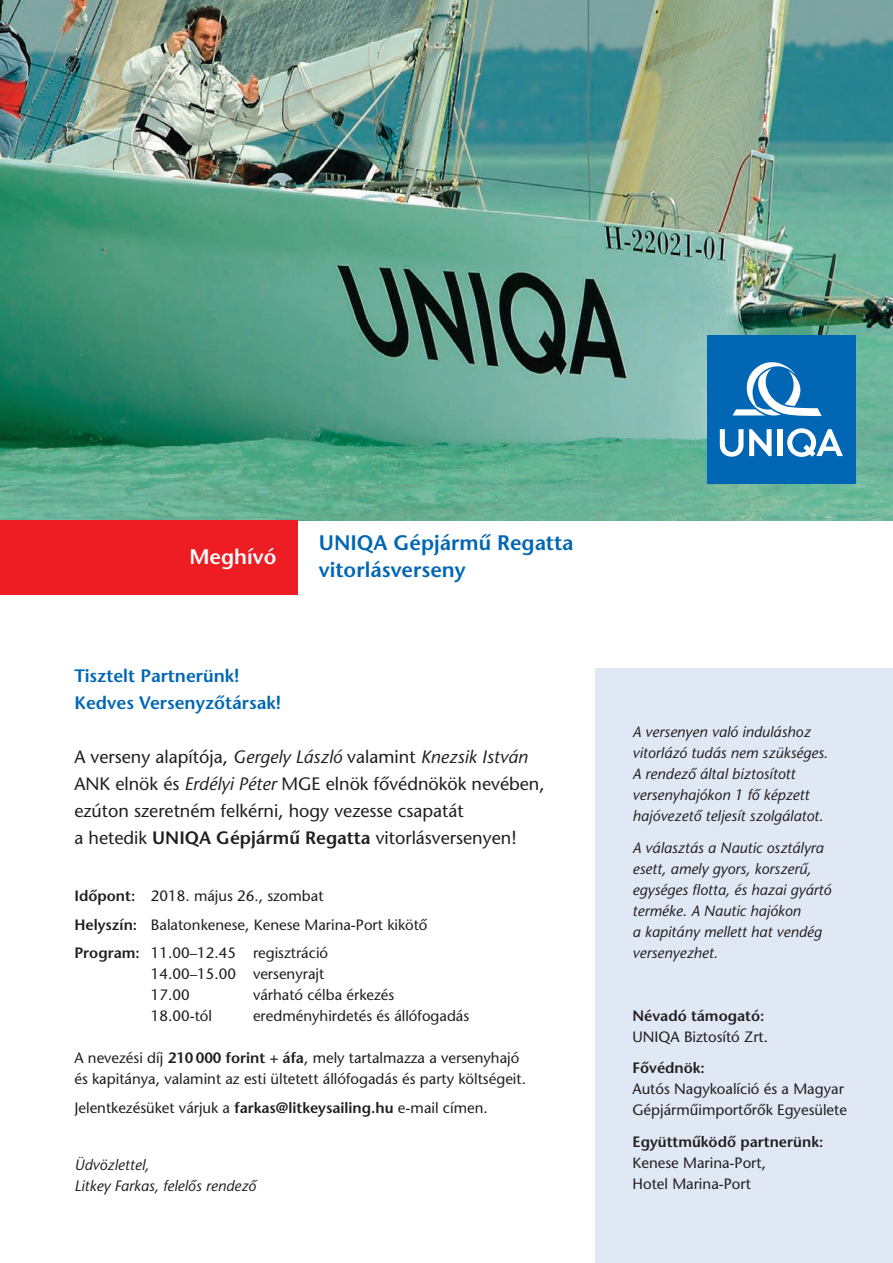
<style>
.page{position:relative;width:893px;height:1263px;background:#fff}
.page>*{position:absolute;margin:0;border:0;box-sizing:border-box;transform-origin:0 0}
.t1{font:21px/27px "ITC Stone Sans M Semi";color:#0166b3}
.t2{font:21px "ITC Stone Sans M Semi";color:#fff}
.t3{font:18px/27px "ITC Stone Sans M";color:#231f20}
.t4{font:18px/27px "ITC Stone Sans M Semi";color:#0166b3}
.t5{font:15px/21px "ITC Stone Sans M";color:#231f20}
.t6{font:italic 15px/21px "ITC Stone Sans M";color:#231f20}
.t7{font:15px "ITC Stone Sans M Semi";color:#231f20}
.s1{font-style:italic}
.s2{font-family:"ITC Stone Sans M Semi"}
</style>
<div class="page">
<img style="left:0;top:0;width:893px;height:520px">
<div style="left:0;top:520px;width:298px;height:74px;background:#ee1d23"></div>
<div style="left:707px;top:335px;width:149px;height:149px;background:#0166b3"></div>
<svg style="left:720px;top:429px;width:23px;height:28px"></svg>
<svg style="left:749px;top:429px;width:23px;height:27px"></svg>
<div style="left:778px;top:429px;width:5px;height:27px;background:#fff"></div>
<svg style="left:787px;top:428px;width:56px;height:29px"></svg>
<svg style="left:732px;top:362px;width:90px;height:54px"></svg>
<div style="left:595px;top:669px;width:298px;height:594px;background:#e1e8f5"></div>
<h1 class="t2" style="left:189px;top:549px;width:88px">Meghívó</h1>
<h1 class="t1" style="left:319px;top:532px;width:256px">UNIQA Gépjármű Regatta vitorlásverseny</h1>
<p class="t4" style="left:74px;top:664px;width:208px">Tisztelt Partnerünk!<br>Kedves Versenyzőtársak!</p>
<p class="t3" style="left:74px;top:745px;width:472px">a verseny alapítója, <span class="s1">Gergely László</span> valamint <span class="s1">Knezsik István </span>anK elnök és <span class="s1">Erdélyi Péter</span> MGE elnök fővédnökök nevében, ezúton szeretném felkérni, hogy vezesse csapatát<br>a hetedik <span class="s2">UNIQA Gépjármű Regatta</span> vitorlásversenyen!</p>
<p class="t5" style="left:74px;top:883px;width:355px;line-height:28.5px"><span class="s2">Időpont:</span> 2018. május 26., szombat<br><span class="s2">Helyszín:</span> Balatonkenese, Kenese Marina-Port kikötő<br><span class="s2">Program:</span> 11.00–12.45 regisztráció</p>
<p class="t5" style="left:151px;top:965px;width:175px">14.00–15.00 versenyrajt<br>17.00</p>
<p class="t5" style="left:253px;top:986px;width:143px">várható célba érkezés</p>
<p class="t5" style="left:151px;top:1007px;width:63px">18.00-tól</p>
<p class="t5" style="left:253px;top:1007px;width:218px">eredményhirdetés és állófogadás</p>
<p class="t5" style="left:74px;top:1049px;width:453px">a nevezési díj <span class="s2">210 000 forint + áfa</span>, mely tartalmazza a versenyhajó és kapitánya, valamint az esti ültetett állófogadás és party költségeit.</p>
<p class="t5" style="left:74px;top:1099px;width:415px">Jelentkezésüket várjuk a <span class="s2">farkas@litkeysailing.hu</span> e-mail címen.</p>
<p class="t6" style="left:74px;top:1156px;width:183px">Üdvözlettel,<br>Litkey Farkas, felelős rendező</p>
<p class="t6" style="left:632px;top:723px;width:197px">A versenyen való induláshoz vitorlázó tudás nem szükséges.<br>A rendező által biztosított versenyhajókon 1 fő képzett hajóvezető teljesít szolgálatot.</p>
<p class="t6" style="left:632px;top:839px;width:200px">A választás a Nautic osztályra esett, amely gyors, korszerű, egységes flotta, és hazai gyártó terméke. A Nautic hajókon<br>a kapitány mellett hat vendég versenyezhet.</p>
<p class="t7" style="left:632px;top:1010px;width:133px">Névadó támogató:</p>
<p class="t5" style="left:632px;top:1028px;width:137px">Uniqa Biztosító Zrt.</p>
<p class="t7" style="left:632px;top:1063px;width:74px">Fővédnök:</p>
<p class="t5" style="left:632px;top:1080px;width:216px">autós nagykoalíció és a Magyar<br>Gépjárműimportőrők Egyesülete</p>
<p class="t7" style="left:632px;top:1136px;width:192px">Együttműködő partnerünk:</p>
<p class="t5" style="left:632px;top:1154px;width:135px">Kenese Marina-Port,<br>Hotel Marina-Port</p>
</div>
